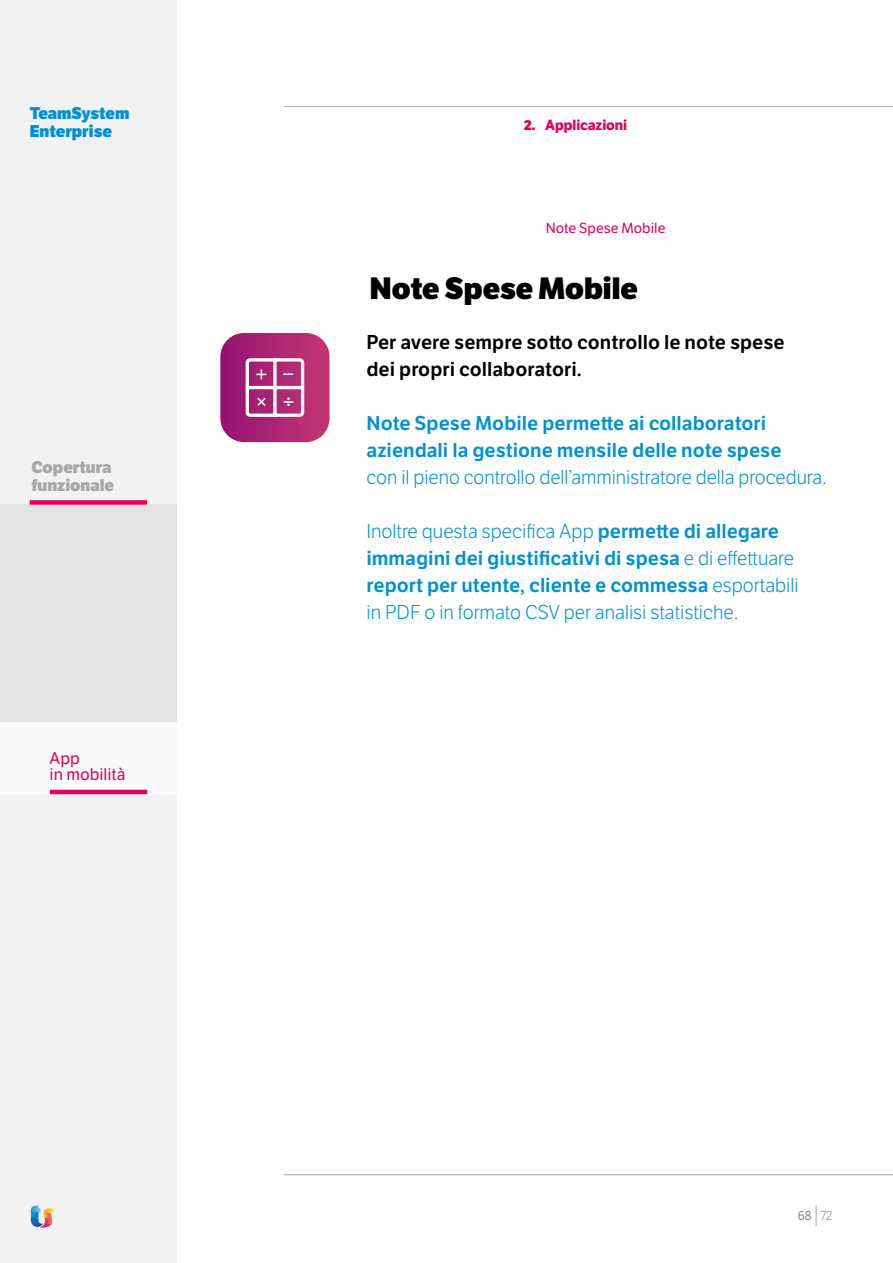
<style>
.page{position:relative;width:893px;height:1263px;background:#fff}
.page>*{position:absolute;margin:0;border:0;box-sizing:border-box;transform-origin:0 0}
.t1{font:800 30px "LFT Etica";color:#000}
.t2{font:300 19.5px/27px "LFT Etica";color:#0091d3}
.t3{font:600 19.5px/27px "LFT Etica";color:#0091d3}
.t4{font:600 19.5px/27px "LFT Etica";color:#000}
.t5{font:800 16.5px/18px "LFT Etica";color:#0091d3}
.t6{font:800 16.5px/17.2px "LFT Etica";color:#a8a8a7}
.t7{font:16.5px/16.5px "LFT Etica";color:#e1005e}
.t8{font:14.25px "LFT Etica";color:#e1005e}
.t9{font:700 14.25px "LFT Etica";color:#e1005e}
.t10{font:12.75px "LFT Etica";color:#878787}
.s1{font-weight:800}
.s2{font-weight:600}
.s3{font-weight:300}
</style>
<div class="page">
<svg style="left:816px;top:1206px;width:1px;height:20px"></svg>
<hr style="left:284px;top:106px;width:609px;height:1px;background:#a8a8a7">
<svg style="left:220px;top:333px;width:110px;height:109px;background:#b84387"></svg>
<div style="left:0;top:0;width:177px;height:1263px;background:#f2f2f2"></div>
<div style="left:0;top:505px;width:177px;height:289px;background:#e3e3e3"></div>
<div style="left:0;top:722px;width:177px;height:72px;background:#fafafa"></div>
<hr style="left:50px;top:790px;width:97px;height:4px;background:#e1005e">
<svg style="left:31px;top:1205px;width:22px;height:22px"></svg>
<div style="left:30px;top:500px;width:117px;height:5px;background:#e1005e"></div>
<hr style="left:284px;top:1174px;width:609px;height:1px;background:#a8a8a7">
<p class="t5" style="left:30px;top:105px;width:101px">TeamSystem<br>Enterprise</p>
<p class="t6" style="left:32px;top:459px;width:84px">Copertura funzionale</p>
<p class="t7" style="left:50px;top:750px;width:77px">App<br>in mobilità</p>
<p class="t9" style="left:524px;top:116px;width:105px"><span class="s1">2.</span> Applicazioni</p>
<p class="t8" style="left:546px;top:219px;width:121px">Note Spese Mobile</p>
<h1 class="t1" style="left:370px;top:270px;width:269px">Note Spese Mobile</h1>
<p class="t4" style="left:367px;top:329px;width:420px">Per avere sempre sotto controllo le note spese dei propri collaboratori.</p>
<p class="t3" style="left:367px;top:410px;width:416px">Note Spese Mobile permette ai collaboratori aziendali la gestione mensile delle note spese</p>
<p class="t2" style="left:367px;top:464px;width:462px">con il pieno controllo dell’amministratore della procedura.</p>
<p class="t2" style="left:367px;top:518px;width:434px">Inoltre questa specifica App <span class="s2">permette di allegare immagini dei giustificativi di spesa</span> e di effettuare <span class="s2">report per utente, cliente e commessa</span> esportabili in PDF o in formato CSV per analisi statistiche.</p>
<p class="t10" style="left:798px;top:1208px;width:36px">68 <span class="s3">72</span></p>
</div>
